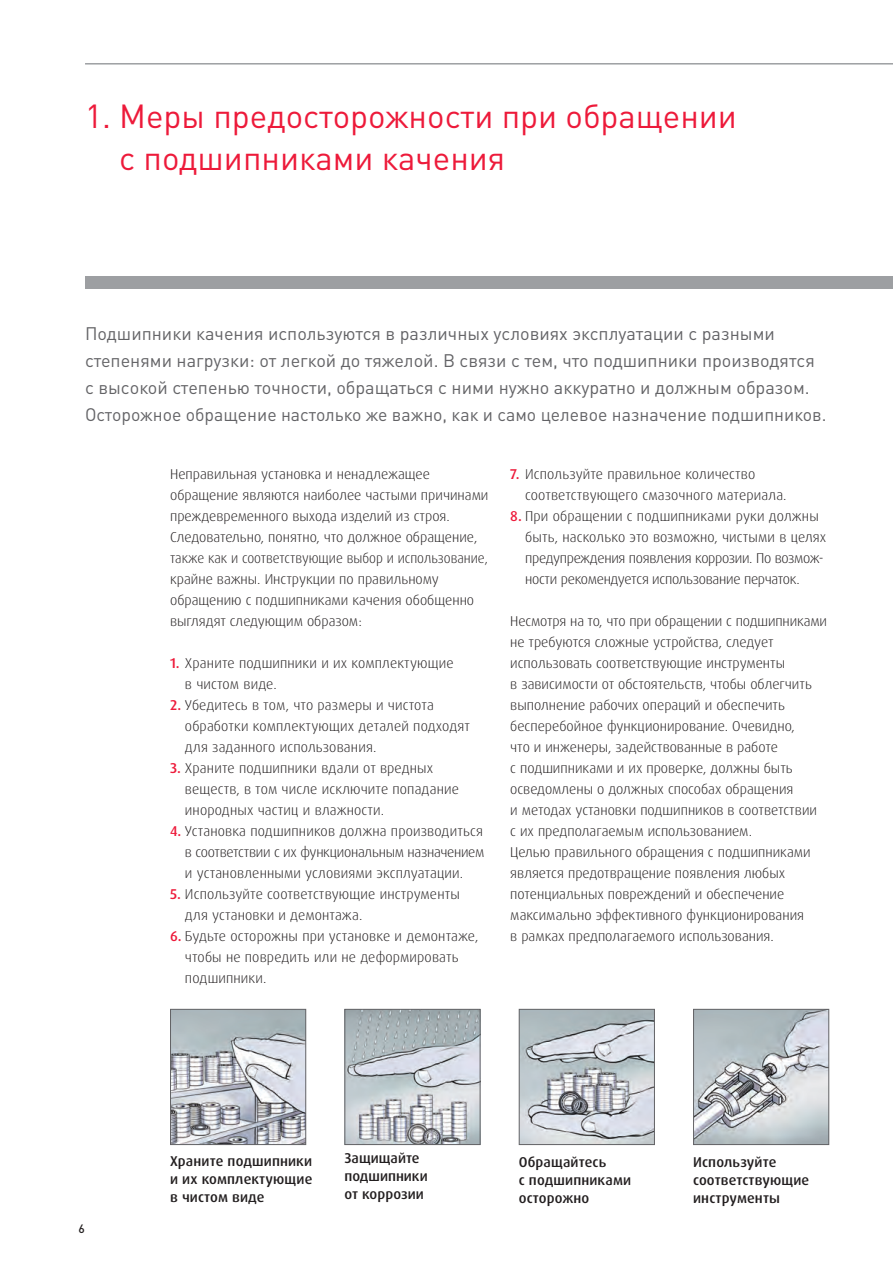
<style>
.page{position:relative;width:893px;height:1263px;background:#fff}
.page>*{position:absolute;margin:0;border:0;box-sizing:border-box;transform-origin:0 0}
.t1{font:33px/42.5px "DIN Pro";color:#ed1a3a}
.t2{font:18px/27px "DIN Pro";color:#636366}
.t3{font:300 14.25px/21px "Dax Pro";color:#231f20}
.t4{font:300 14.25px/21px "Dax Pro";letter-spacing:-.02em;color:#231f20}
.Zwischenüberschrift{font:500 14.25px/18px "Dax Pro";letter-spacing:.01em;color:#231f20}
.t5{font:500 12px "DIN Pro";color:#231f20}
.s1{font-weight:500;color:#ed1a3a}
</style>
<div class="page">
<img style="left:172px;top:1011px;width:132px;height:132px">
<div style="left:170px;top:1009px;width:136px;height:136px;border:1px solid #636366"></div>
<img style="left:521px;top:1011px;width:132px;height:132px">
<div style="left:519px;top:1009px;width:136px;height:136px;border:1px solid #636366"></div>
<img style="left:346px;top:1011px;width:132px;height:132px">
<div style="left:344px;top:1009px;width:136px;height:136px;border:1px solid #636366"></div>
<img style="left:695px;top:1011px;width:132px;height:132px">
<div style="left:693px;top:1009px;width:136px;height:136px;border:1px solid #636366"></div>
<hr style="left:85px;top:63px;width:808px;height:2px;background:#9d9fa2">
<div style="left:85px;top:276px;width:808px;height:13px;background:#9d9fa2"></div>
<p class="t1" style="left:119px;top:93px;width:619px;text-indent:-34px">1. Меры предосторожности при обращении с подшипниками качения</p>
<p class="t2" style="left:85px;top:319px;width:743px">Подшипники качения используются в различных условиях эксплуатации с разными степенями нагрузки: от легкой до тяжелой. В связи с тем, что подшипники производятся с высокой степенью точности, обращаться с ними нужно аккуратно и должным образом.<br>Осторожное обращение настолько же важно, как и само целевое назначение подшипников.</p>
<p class="t3" style="left:170px;top:464px;width:320px">Неправильная установка и ненадлежащее обращение являются наиболее частыми причинами преждевременного выхода изделий из строя.<br>Следовательно, понятно, что должное обращение, также как и соответствующие выбор и использование, крайне важны. Инструкции по правильному обращению с подшипниками качения обобщенно выглядят следующим образом:</p>
<p class="t3" style="left:185px;top:653px;width:270px;text-indent:-15px"><span class="s1">1.</span> Храните подшипники и их комплектующие в чистом виде.</p>
<p class="t3" style="left:185px;top:695px;width:287px;text-indent:-15px"><span class="s1">2.</span> Убедитесь в том, что размеры и чистота обработки комплектующих деталей подходят для заданного использования.</p>
<p class="t3" style="left:185px;top:758px;width:276px;text-indent:-15px"><span class="s1">3.</span> Храните подшипники вдали от вредных веществ, в том числе исключите попадание инородных частиц и влажности.</p>
<p class="t3" style="left:185px;top:821px;width:301px;text-align:justify;text-indent:-15px"><span class="s1">4.</span> Установка подшипников должна производиться в соответствии с их функциональным назначением и установленными условиями эксплуатации.</p>
<p class="t3" style="left:185px;top:884px;width:276px;text-indent:-15px"><span class="s1">5.</span> Используйте соответствующие инструменты для установки и демонтажа.</p>
<p class="t3" style="left:185px;top:926px;width:295px;text-indent:-15px"><span class="s1">6.</span> Будьте осторожны при установке и демонтаже, чтобы не повредить или не деформировать подшипники.</p>
<p class="t3" style="left:525px;top:464px;width:263px;text-indent:-15px"><span class="s1">7.</span> Используйте правильное количество соответствующего смазочного материала.</p>
<p class="t4" style="left:525px;top:506px;width:303px;text-indent:-15px"><span class="s1">8.</span> При обращении с подшипниками руки должны быть, насколько это возможно, чистыми в целях предупреждения появления коррозии. По возмож&shy;ности рекомендуется использование перчаток.</p>
<p class="t3" style="left:510px;top:611px;width:318px">Несмотря на то, что при обращении с подшипниками не требуются сложные устройства, следует использовать соответствующие инструменты<br>в зависимости от обстоятельств, чтобы облегчить выполнение рабочих операций и обеспечить бесперебойное функционирование. Очевидно,<br>что и инженеры, задействованные в работе<br>с подшипниками и их проверке, должны быть осведомлены о должных способах обращения<br>и методах установки подшипников в соответствии<br>с их предполагаемым использованием.<br>Целью правильного обращения с подшипниками является предотвращение появления любых потенциальных повреждений и обеспечение максимально эффективного функционирования<br>в рамках предполагаемого использования.</p>
<p class="t5" style="left:79px;top:1221px;width:8px">6</p>
<p class="Zwischenüberschrift" style="left:344px;top:1149px;width:85px">Защищайте подшипники от коррозии</p>
<p class="Zwischenüberschrift" style="left:693px;top:1153px;width:118px">Используйте соответствующие инструменты</p>
<p class="Zwischenüberschrift" style="left:170px;top:1152px;width:144px;text-align:justify">Храните подшипники и их комплектующие в чистом виде</p>
<p class="Zwischenüberschrift" style="left:519px;top:1153px;width:114px">Обращайтесь<br>с подшипниками осторожно</p>
</div>
